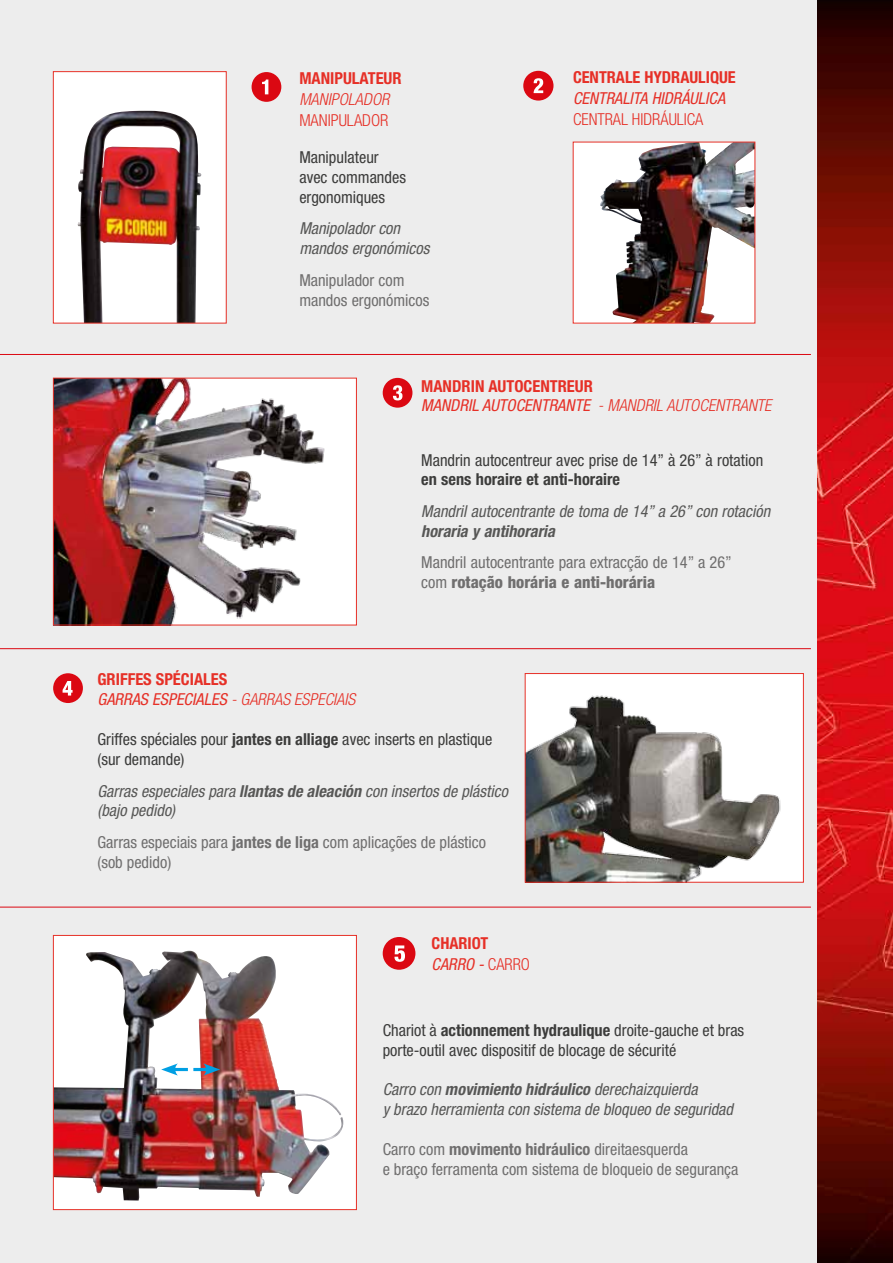
<style>
.page{position:relative;width:893px;height:1263px;background:#fff}
.page>*{position:absolute;margin:0;border:0;box-sizing:border-box;transform-origin:0 0}
.t1{font:condensed 16.5px/19.8px "Helvetica Neue LT Std";color:#706f6f}
.t2{font:condensed 16.5px/19.8px "Helvetica Neue LT Std";color:#3c3c3b}
.t3{font:italic condensed 16.5px/19.8px "Helvetica Neue LT Std";letter-spacing:-.225em;color:#575756}
.t4{font:700 condensed 16.5px "Helvetica Neue LT Std";color:#e63027}
.t5{font:italic condensed 16.5px "Helvetica Neue LT Std";color:#e63027}
.t6{font:italic 300 condensed 16.5px "Helvetica Neue LT Std";color:#e63027}
.t7{font:300 condensed 16.5px "Helvetica Neue LT Std";color:#e63027}
.t8{font:italic condensed 16.5px/19.8px "Helvetica Neue LT Std";color:#575756}
.t9{font:700 condensed 16.5px "Helvetica Neue LT Std";color:#3c3c3b}
.t10{font:italic 700 condensed 16.5px "Helvetica Neue LT Std";color:#575756}
.s1{font-weight:400}
.s2{font-weight:800}
.s3{font-weight:700}
.s4{font-weight:400;font-style:italic}
</style>
<div class="page">
<div style="left:0;top:0;width:817px;height:1263px;background:#ededed"></div>
<img style="left:818px;top:0;width:75px;height:1263px">
<hr style="left:0;top:648px;width:811px;height:1px;background:#db0812">
<hr style="left:0;top:354px;width:811px;height:1px;background:#db0812">
<hr style="left:0;top:907px;width:811px;height:1px;background:#db0812">
<svg style="left:575px;top:144px;width:178px;height:177px;background:#e2e3e4"></svg>
<img style="left:600px;top:144px;width:133px;height:177px">
<div style="left:53px;top:72px;width:173px;height:251px;background:#fff"></div>
<img style="left:78px;top:111px;width:124px;height:210px">
<div style="left:53px;top:71px;width:173px;height:252px;border:1px solid #e63027"></div>
<div style="left:53px;top:935px;width:303px;height:274px;background:#fff"></div>
<img style="left:55px;top:951px;width:289px;height:249px">
<div style="left:53px;top:935px;width:304px;height:275px;border:1px solid #e63027"></div>
<div style="left:53px;top:378px;width:303px;height:247px;background:#fff"></div>
<img style="left:55px;top:380px;width:270px;height:243px">
<div style="left:53px;top:378px;width:304px;height:247px;border:1px solid #e63027"></div>
<hr style="left:172px;top:1068px;width:16px;height:3px;background:#009fe3">
<svg style="left:161px;top:1063px;width:17px;height:12px"></svg>
<hr style="left:193px;top:1068px;width:16px;height:3px;background:#009fe3">
<svg style="left:203px;top:1063px;width:17px;height:12px"></svg>
<img style="left:527px;top:675px;width:275px;height:205px">
<div style="left:525px;top:673px;width:279px;height:209px;border:1px solid #e63027"></div>
<div style="left:252px;top:72px;width:29px;height:30px;background:#db0812;border-radius:50%"></div>
<svg style="left:262px;top:80px;width:6px;height:14px"></svg>
<div style="left:523px;top:71px;width:30px;height:30px;background:#db0812;border-radius:50%"></div>
<svg style="left:534px;top:78px;width:9px;height:15px"></svg>
<div style="left:383px;top:378px;width:29px;height:30px;background:#db0812;border-radius:50%"></div>
<svg style="left:393px;top:385px;width:9px;height:15px"></svg>
<div style="left:53px;top:673px;width:30px;height:30px;background:#db0812;border-radius:50%"></div>
<svg style="left:63px;top:681px;width:10px;height:14px"></svg>
<div style="left:383px;top:937px;width:32px;height:33px;background:#db0812;border-radius:50%"></div>
<svg style="left:394px;top:945px;width:11px;height:17px"></svg>
<p class="t4" style="left:299px;top:68px;width:104px">MANIPULATEUR</p>
<p class="t6" style="left:299px;top:90px;width:95px">MANIPOLADOR</p>
<p class="t7" style="left:299px;top:111px;width:91px">MANIPULADOR</p>
<p class="t2" style="left:299px;top:147px;width:108px">Manipulateur avec commandes ergonomiques</p>
<p class="t8" style="left:299px;top:219px;width:132px">Manipolador con mandos ergonómicos</p>
<p class="t1" style="left:299px;top:270px;width:132px">Manipulador com mandos ergonómicos</p>
<p class="t4" style="left:573px;top:67px;width:164px">CENTRALE HYDRAULIQUE</p>
<p class="t5" style="left:573px;top:88px;width:109px">CENTRALITA HI DRÁULICA</p>
<p class="t7" style="left:573px;top:109px;width:132px">CENTRAL HIDRÁULICA</p>
<p class="t4" style="left:421px;top:376px;width:173px">MANDRIN AUTOCENTREUR</p>
<p class="t5" style="left:421px;top:396px;width:96px">MANDRIL AUTOCEN</p>
<p class="t6" style="left:541px;top:396px;width:236px"><span class="s1">TRANTE</span> -MANDRIL AUTOCENTRANTE</p>
<p class="t4" style="left:97px;top:669px;width:131px">GRIFFES SPÉCIALES</p>
<p class="t5" style="left:97px;top:689px;width:19px">GARRAS</p>
<p class="t5" style="left:152px;top:689px;width:33px">ESPECIALES</p>
<p class="t6" style="left:231px;top:689px;width:130px">-GARRAS ESPECIAIS</p>
<p class="t2" style="left:421px;top:450px;width:343px">Mandrin autocentreur avec prise de 14” à 26” à rotation</p>
<p class="t9" style="left:421px;top:469px;width:200px">en sens horaire et anti-horaire</p>
<p class="t3" style="left:421px;top:501px;width:354px">Mandrilautocentrante de toma de 14”a 26”con rotación</p>
<p class="t10" style="left:421px;top:521px;width:139px">horaria y antihoraria</p>
<p class="t1" style="left:421px;top:552px;width:312px">Mandril autocentrante para extracção de 14” a 26” com <span class="s2">rotação horária e anti-horária</span></p>
<p class="t2" style="left:97px;top:729px;width:396px">Griffes spéciales pour <span class="s3">jantes en alliage</span> avec inserts en plastique (sur demande)</p>
<p class="t3" style="left:97px;top:781px;width:416px">Garrasespecialespara <span class="s3">llantas de aleación</span> con insertosde plástico (bajo pedido)</p>
<p class="t1" style="left:97px;top:832px;width:390px">Garras especiais para <span class="s3">jantes de liga</span> com aplicações de plástico (sob pedido)</p>
<p class="t4" style="left:432px;top:933px;width:58px">CHARIOT</p>
<p class="t5" style="left:432px;top:954px;width:10px">CARRO</p>
<p class="t7" style="left:478px;top:954px;width:53px"><span class="s4">-</span>CARRO</p>
<p class="t2" style="left:383px;top:1020px;width:363px">Chariot à <span class="s3">actionnement hydraulique</span> droite-gauche et bras porte-outil avec dispositif de blocage de sécurité</p>
<p class="t3" style="left:383px;top:1079px;width:356px">Carro con <span class="s3">movimiento hidráulico</span> derechaizquierda ybrazo herramienta con sistema de bloqueo de seguridad</p>
<p class="t1" style="left:383px;top:1139px;width:357px">Carro com <span class="s3">movimento hidráulico</span> direitaesquerda<br>e braço ferramenta com sistema de bloqueio de segurança</p>
</div>
